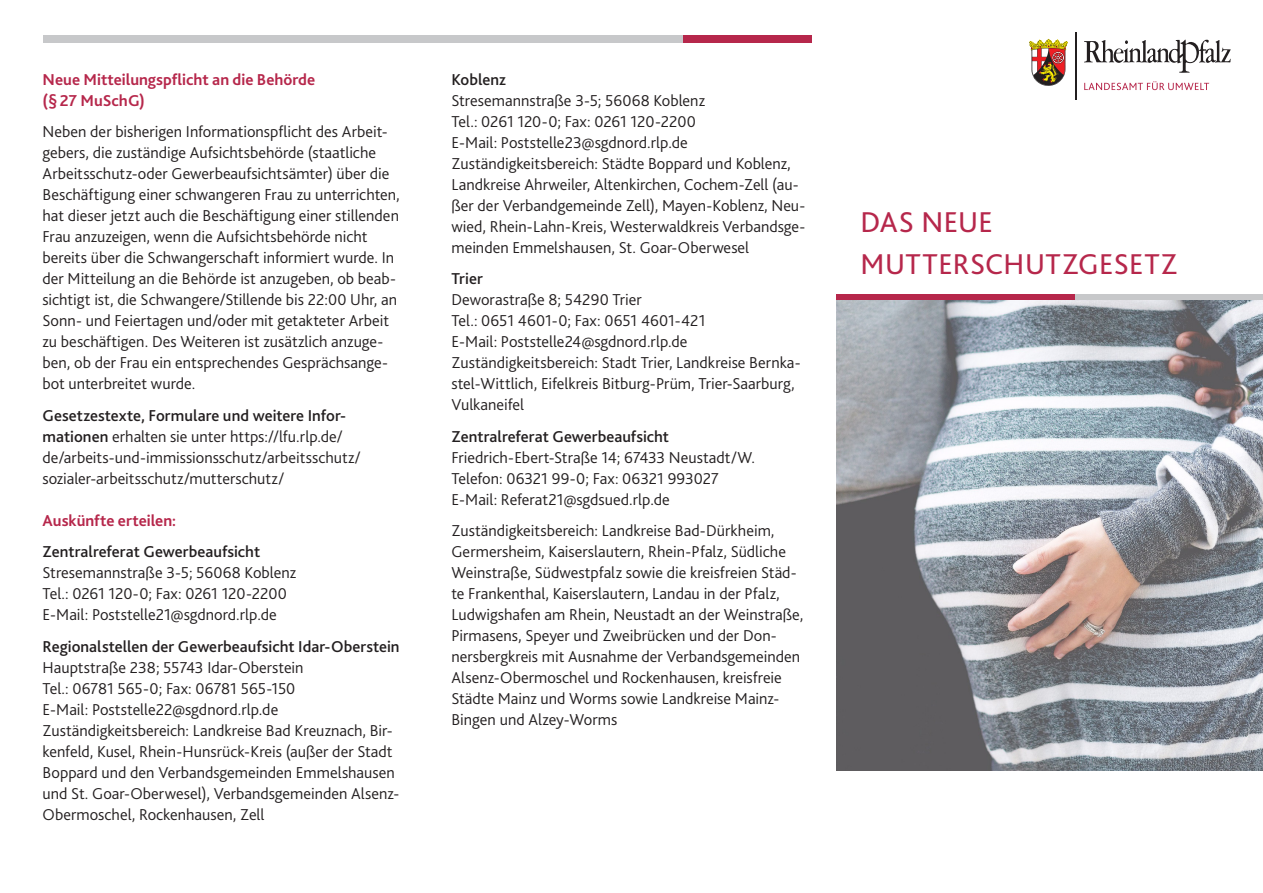
<style>
.page{position:relative;width:1263px;height:893px;background:#fff}
.page>*{position:absolute;margin:0;border:0;box-sizing:border-box;transform-origin:0 0}
.Titel{font:30px/42px "Bliss 2";letter-spacing:.02em;color:#b6274b}
.Fließtext{font:300 16.5px/21px "Bliss 2";color:#231f20}
.Überschrift_2{font:700 16.5px/21px "Bliss 2";color:#b6274b}
.s1{font-weight:500}
</style>
<div class="page">
<div style="left:43px;top:35px;width:768px;height:8px;background:#c7c8ca"></div>
<div style="left:683px;top:35px;width:128px;height:8px;background:#b6274b"></div>
<svg style="left:1084px;top:40px;width:147px;height:33px"></svg>
<hr style="left:1075px;top:33px;width:1px;height:67px;background:#231f20">
<svg style="left:1029px;top:39px;width:38px;height:47px"></svg>
<svg style="left:1084px;top:81px;width:125px;height:9px"></svg>
<div style="left:1075px;top:294px;width:188px;height:7px;background:#c7c8ca"></div>
<div style="left:837px;top:294px;width:238px;height:7px;background:#b6274b"></div>
<img style="left:837px;top:301px;width:426px;height:469px">
<p class="Überschrift_2" style="left:43px;top:68px;width:274px">Neue Mitteilungspflicht an die Behörde (§ 27 MuSchG)</p>
<p class="Fließtext" style="left:43px;top:121px;width:359px">Neben der bisherigen Informationspflicht des Arbeit&shy;gebers, die zuständige Aufsichtsbehörde (staatliche Arbeitsschutz-oder Gewerbeaufsichtsämter) über die Beschäftigung einer schwangeren Frau zu unterrichten, hat dieser jetzt auch die Beschäftigung einer stillenden Frau anzuzeigen, wenn die Aufsichtsbehörde nicht bereits über die Schwangerschaft informiert wurde. In der Mitteilung an die Behörde ist anzugeben, ob beab&shy;sichtigt ist, die Schwangere/Stillende bis 22:00 Uhr, an Sonn- und Feiertagen und/oder mit getakteter Arbeit zu beschäftigen. Des Weiteren ist zusätzlich anzuge&shy;ben, ob der Frau ein entsprechendes Gesprächsange&shy;bot unterbreitet wurde.</p>
<p class="Fließtext" style="left:43px;top:404px;width:320px"><span class="s1">Gesetzestexte, Formulare und weitere Infor&shy;mationen</span> erhalten sie unter https://lfu.rlp.de/ de/arbeits-und-immissionsschutz/arbeitsschutz/ sozialer-arbeitsschutz/mutterschutz/</p>
<p class="Überschrift_2" style="left:43px;top:509px;width:135px">Auskünfte erteilen:</p>
<p class="Fließtext" style="left:43px;top:541px;width:255px"><span class="s1">Zentralreferat Gewerbeaufsicht </span>Stresemannstraße 3-5; 56068 Koblenz Tel.: 0261 120-0; Fax: 0261 120-2200<br>E-Mail: Poststelle21@sgdnord.rlp.de</p>
<p class="Fließtext" style="left:43px;top:635px;width:359px"><span class="s1">Regionalstellen der Gewerbeaufsicht Idar-Oberstein </span>Hauptstraße 238; 55743 Idar-Oberstein<br>Tel.: 06781 565-0; Fax: 06781 565-150<br>E-Mail: Poststelle22@sgdnord.rlp.de Zuständigkeitsbereich: Landkreise Bad Kreuznach, Bir&shy;kenfeld, Kusel, Rhein-Hunsrück-Kreis (außer der Stadt Boppard und den Verbandsgemeinden Emmelshausen und St. Goar-Oberwesel), Verbandsgemeinden Alsenz-Obermoschel, Rockenhausen, Zell</p>
<p class="Fließtext" style="left:451px;top:68px;width:355px"><span class="s1">Koblenz<br></span>Stresemannstraße 3-5; 56068 Koblenz<br>Tel.: 0261 120-0; Fax: 0261 120-2200<br>E-Mail: Poststelle23@sgdnord.rlp.de Zuständigkeitsbereich: Städte Boppard und Koblenz, Landkreise Ahrweiler, Altenkirchen, Cochem-Zell (au&shy;ßer der Verbandgemeinde Zell), Mayen-Koblenz, Neu&shy;wied, Rhein-Lahn-Kreis, Westerwaldkreis Verbandsge&shy;meinden Emmelshausen, St. Goar-Oberwesel</p>
<p class="Fließtext" style="left:451px;top:268px;width:351px"><span class="s1">Trier<br></span>Deworastraße 8; 54290 Trier<br>Tel.: 0651 4601-0; Fax: 0651 4601-421<br>E-Mail: Poststelle24@sgdnord.rlp.de Zuständigkeitsbereich: Stadt Trier, Landkreise Bernka&shy;stel-Wittlich, Eifelkreis Bitburg-Prüm, Trier-Saarburg, Vulkaneifel</p>
<p class="Fließtext" style="left:451px;top:425px;width:305px"><span class="s1">Zentralreferat Gewerbeaufsicht </span>Friedrich-Ebert-Straße 14; 67433 Neustadt/W.<br>Telefon: 06321 99-0; Fax: 06321 993027<br>E-Mail: Referat21@sgdsued.rlp.de</p>
<p class="Fließtext" style="left:451px;top:520px;width:353px">Zuständigkeitsbereich: Landkreise Bad-Dürkheim, Germersheim, Kaiserslautern, Rhein-Pfalz, Südliche Weinstraße, Südwestpfalz sowie die kreisfreien Städ&shy;te Frankenthal, Kaiserslautern, Landau in der Pfalz, Ludwigshafen am Rhein, Neustadt an der Weinstraße, Pirmasens, Speyer und Zweibrücken und der Don&shy;nersbergkreis mit Ausnahme der Verbandsgemeinden Alsenz-Obermoschel und Rockenhausen, kreisfreie Städte Mainz und Worms sowie Landkreise Mainz-Bingen und Alzey-Worms</p>
<p class="Titel" style="left:860px;top:200px;width:318px">DAS NEUE<br>MUTTERSCHUTZGESETZ</p>
</div>
